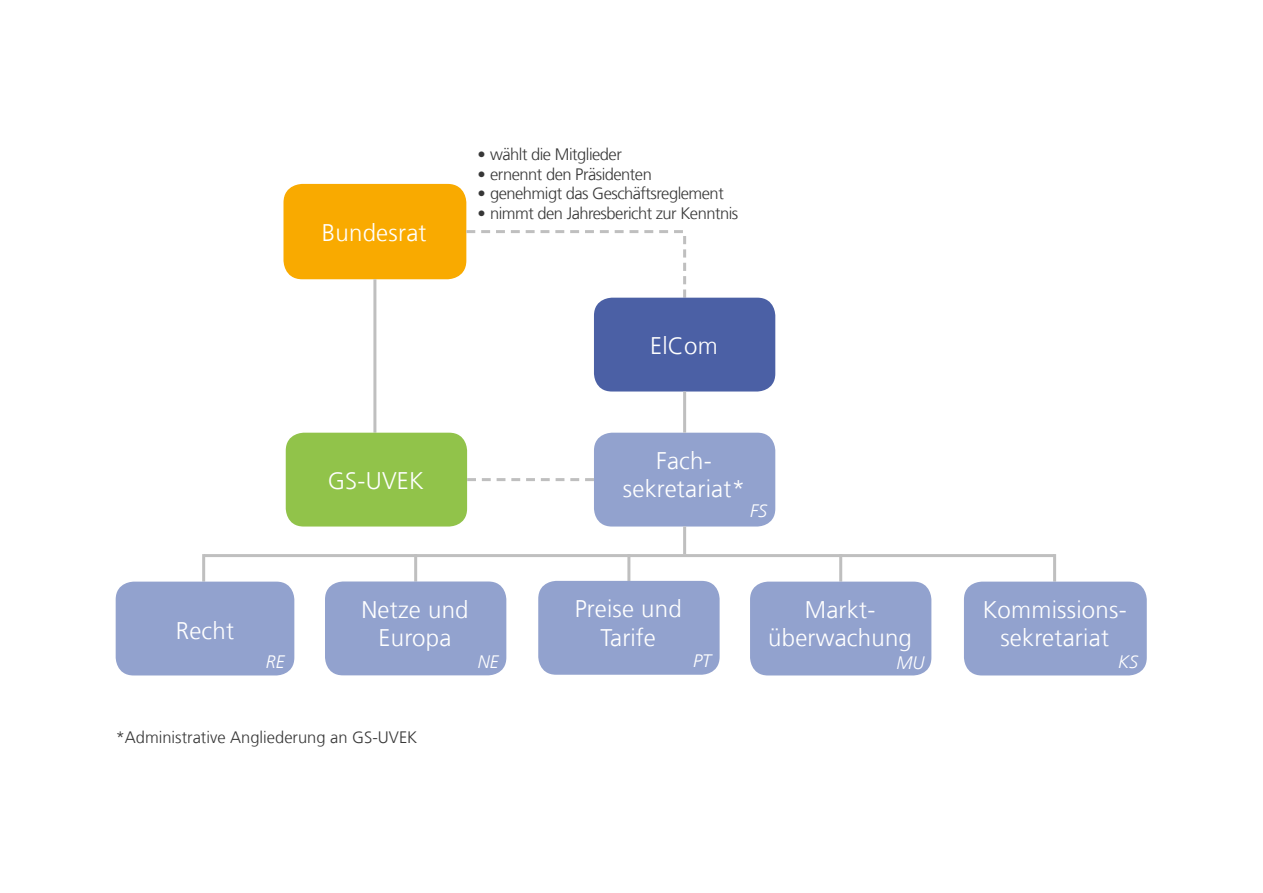
<style>
.page{position:relative;width:1263px;height:893px;background:#fff}
.page>*{position:absolute;margin:0;border:0;box-sizing:border-box;transform-origin:0 0}
.t1{font:300 24px/28.8px "Frutiger LT Com";letter-spacing:.01em;color:#fff;text-align:center}
.t2{font:italic 300 18px "Frutiger LT Com";color:#fff}
.t3{font:300 16.5px "Frutiger LT Com";letter-spacing:-.03em;color:#373737}
.t4{font:300 16.5px "Frutiger LT Com";color:#373737}
</style>
<div class="page">
<div style="left:284px;top:185px;width:182px;height:94px;background:#f9aa00;border-radius:18px"></div>
<div style="left:283px;top:184px;width:183px;height:95px;border:2px solid #f9aa00;border-radius:18px"></div>
<hr style="left:373px;top:279px;width:3px;height:154px;background:#bfbfbf">
<svg style="left:466px;top:230px;width:220px;height:68px"></svg>
<hr style="left:204px;top:554px;width:850px;height:3px;background:#bfbfbf">
<div style="left:594px;top:298px;width:181px;height:93px;background:#4b60a5;border-radius:18px"></div>
<div style="left:286px;top:433px;width:181px;height:93px;background:#91c34a;border-radius:18px"></div>
<div style="left:594px;top:433px;width:181px;height:93px;background:#92a2ce;border-radius:18px"></div>
<hr style="left:683px;top:391px;width:3px;height:42px;background:#bfbfbf">
<svg style="left:467px;top:478px;width:127px;height:3px"></svg>
<hr style="left:683px;top:526px;width:3px;height:28px;background:#bfbfbf">
<hr style="left:202px;top:554px;width:3px;height:28px;background:#bfbfbf">
<hr style="left:1053px;top:554px;width:3px;height:28px;background:#bfbfbf">
<hr style="left:627px;top:554px;width:3px;height:28px;background:#bfbfbf">
<hr style="left:414px;top:554px;width:3px;height:28px;background:#bfbfbf">
<hr style="left:839px;top:554px;width:3px;height:28px;background:#bfbfbf">
<div style="left:964px;top:582px;width:183px;height:93px;background:#92a2ce;border-radius:18px"></div>
<div style="left:750px;top:582px;width:181px;height:93px;background:#92a2ce;border-radius:18px"></div>
<div style="left:538px;top:581px;width:182px;height:94px;background:#92a2ce;border-radius:18px"></div>
<div style="left:325px;top:581px;width:181px;height:94px;background:#92a2ce;border-radius:18px"></div>
<div style="left:116px;top:582px;width:178px;height:93px;background:#92a2ce;border-radius:18px"></div>
<p class="t1" style="left:322px;top:219px;width:106px">Bundesrat</p>
<p class="t3" style="left:477px;top:145px;width:146px">• wählt die Mitglieder</p>
<p class="t3" style="left:477px;top:164px;width:176px">• ernennt den Präsidenten</p>
<p class="t3" style="left:477px;top:184px;width:248px">• genehmigt das Geschäftsreglement</p>
<p class="t3" style="left:477px;top:204px;width:262px">• nimmt den Jahresbericht zur Kenntnis</p>
<p class="t1" style="left:650px;top:331px;width:69px">ElCom</p>
<p class="t1" style="left:176px;top:616px;width:60px">Recht</p>
<p class="t1" style="left:328px;top:466px;width:98px">GS-UVEK</p>
<p class="t1" style="left:361px;top:595px;width:109px">Netze und<br>Europa</p>
<p class="t1" style="left:623px;top:446px;width:124px">Fach&shy;sekretariat*</p>
<p class="t1" style="left:575px;top:594px;width:109px">Preise und<br>Tarife</p>
<p class="t2" style="left:750px;top:500px;width:18px">FS</p>
<p class="t1" style="left:768px;top:595px;width:145px">Markt&shy;überwachung</p>
<p class="t1" style="left:983px;top:595px;width:145px">Kommissions&shy;sekretariat</p>
<p class="t2" style="left:266px;top:651px;width:21px">RE</p>
<p class="t2" style="left:478px;top:651px;width:23px">NE</p>
<p class="t2" style="left:693px;top:650px;width:19px">PT</p>
<p class="t2" style="left:896px;top:652px;width:30px">MU</p>
<p class="t2" style="left:1118px;top:651px;width:21px">KS</p>
<p class="t4" style="left:116px;top:728px;width:303px">*Administrative Angliederung an GS-UVEK</p>
</div>
